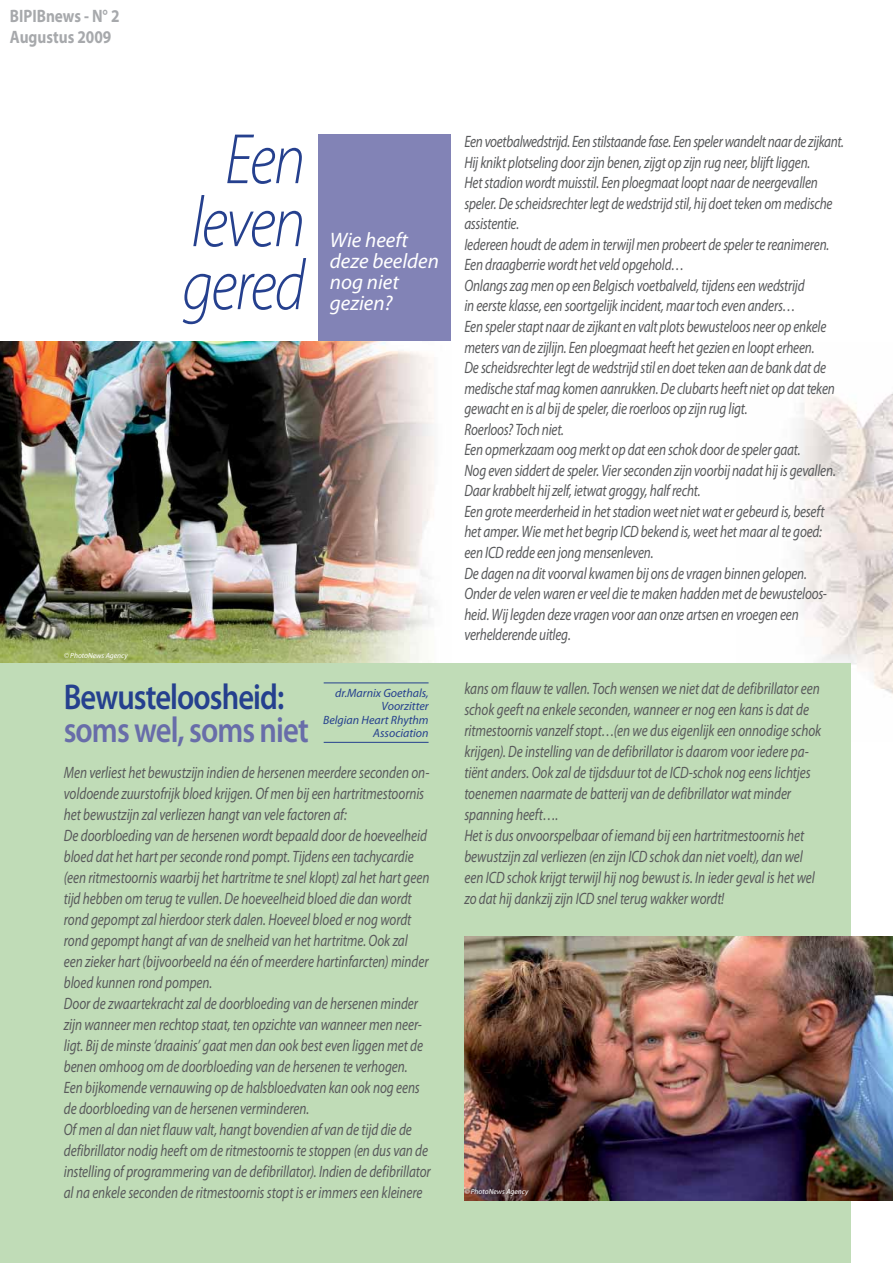
<style>
.page{position:relative;width:893px;height:1263px;background:#fff}
.page>*{position:absolute;margin:0;border:0;box-sizing:border-box;transform-origin:0 0}
.t1{font:italic 300 72px/63px "Myriad Pro";letter-spacing:-.03em;color:#25408e;text-align:center;scale:.85 1}
.t2{font:600 36px "Myriad Pro";letter-spacing:-.03em;color:#25408e;scale:.85 1}
.t3{font:600 36px "Myriad Pro";letter-spacing:-.03em;color:#686da9;scale:.85 1}
.t4{font:italic 21px/21px "Myriad Pro";color:#fff}
.t5{font:700 18px/21px "Myriad Pro";color:#a7a9ac;scale:.85 1}
.t6{font:italic 16.5px/21px "Myriad Pro";letter-spacing:-.01em;color:#58595b;scale:.8 1}
.t7{font:italic 12px/13.5px "Myriad Pro";color:#25408e;text-align:right}
.t8{font:italic 7.5px "Myriad Pro";color:#fff}
</style>
<div class="page">
<img style="left:794px;top:385px;width:98px;height:356px">
<div style="left:319px;top:135px;width:132px;height:215px;background:#8283b6"></div>
<img style="left:0;top:342px;width:451px;height:321px">
<div style="left:0;top:663px;width:850px;height:600px;background:#c0dcb7"></div>
<img style="left:464px;top:936px;width:428px;height:264px">
<hr style="left:324px;top:683px;width:105px;height:1px;background:#25408e">
<hr style="left:324px;top:742px;width:105px;height:1px;background:#25408e">
<p class="t5" style="left:10px;top:7px;width:131px">BIPIBnews - N° 2<br>Augustus 2009</p>
<h1 class="t1" style="left:182px;top:134px;width:146px">Een leven gered</h1>
<p class="t4" style="left:330px;top:231px;width:111px">Wie heeft deze beelden nog niet gezien?</p>
<p class="t8" style="left:64px;top:653px;width:66px">© PhotoNews Agency</p>
<h2 class="t2" style="left:64px;top:683px;width:261px">Bewusteloosheid:</h2>
<h2 class="t3" style="left:64px;top:716px;width:290px">soms wel, soms niet</h2>
<p class="t7" style="left:323px;top:687px;width:107px">dr.Marnix Goethals,<br>Voorzitter<br>Belgian Heart Rhythm<br>Association</p>
<p class="t6" style="left:64px;top:763px;width:460px">Men verliest het bewustzijn indien de hersenen meerdere seconden on&shy;voldoende zuurstofrijk bloed krijgen. Of men bij een hartritmestoornis het bewustzijn zal verliezen hangt van vele factoren af:<br>De doorbloeding van de hersenen wordt bepaald door de hoeveelheid bloed dat het hart per seconde rond pompt. Tijdens een tachycardie (een ritmestoornis waarbij het hartritme te snel klopt) zal het hart geen tijd hebben om terug te vullen. De hoeveelheid bloed die dan wordt rond gepompt zal hierdoor sterk dalen. Hoeveel bloed er nog wordt rond gepompt hangt af van de snelheid van het hartritme. Ook zal een zieker hart (bijvoorbeeld na één of meerdere hartinfarcten) minder bloed kunnen rond pompen.<br>Door de zwaartekracht zal de doorbloeding van de hersenen minder zijn wanneer men rechtop staat, ten opzichte van wanneer men neer&shy;ligt. Bij de minste ‘draainis’ gaat men dan ook best even liggen met de benen omhoog om de doorbloeding van de hersenen te verhogen.<br>Een bijkomende vernauwing op de halsbloedvaten kan ook nog eens de doorbloeding van de hersenen verminderen.<br>Of men al dan niet flauw valt, hangt bovendien af van de tijd die de defibrillator nodig heeft om de ritmestoornis te stoppen (en dus van de instelling of programmering van de defibrillator). Indien de defibrillator al na enkele seconden de ritmestoornis stopt is er immers een kleinere</p>
<p class="t6" style="left:464px;top:133px;width:476px;line-height:20.5px">Een voetbalwedstrijd. Een stilstaande fase. Een speler wandelt naar de zijkant.<br>Hij knikt plotseling door zijn benen, zijgt op zijn rug neer, blijft liggen.<br>Het stadion wordt muisstil. Een ploegmaat loopt naar de neergevallen speler. De scheidsrechter legt de wedstrijd stil, hij doet teken om medische assistentie.<br>Iedereen houdt de adem in terwijl men probeert de speler te reanimeren.<br>Een draagberrie wordt het veld opgehold…<br>Onlangs zag men op een Belgisch voetbalveld, tijdens een wedstrijd<br>in eerste klasse, een soortgelijk incident, maar toch even anders…<br>Een speler stapt naar de zijkant en valt plots bewusteloos neer op enkele meters van de zijlijn. Een ploegmaat heeft het gezien en loopt erheen.<br>De scheidsrechter legt de wedstrijd stil en doet teken aan de bank dat de medische staf mag komen aanrukken. De clubarts heeft niet op dat teken gewacht en is al bij de speler, die roerloos op zijn rug ligt.<br>Roerloos? Toch niet.<br>Een opmerkzaam oog merkt op dat een schok door de speler gaat.<br>Nog even siddert de speler. Vier seconden zijn voorbij nadat hij is gevallen.<br>Daar krabbelt hij zelf, ietwat groggy, half recht.<br>Een grote meerderheid in het stadion weet niet wat er gebeurd is, beseft het amper. Wie met het begrip ICD bekend is, weet het maar al te goed: een ICD redde een jong mensenleven.<br>De dagen na dit voorval kwamen bij ons de vragen binnen gelopen.<br>Onder de velen waren er veel die te maken hadden met de bewusteloos&shy;heid. Wij legden deze vragen voor aan onze artsen en vroegen een verhelderende uitleg.</p>
<p class="t6" style="left:464px;top:679px;width:448px">kans om flauw te vallen. Toch wensen we niet dat de defibrillator een schok geeft na enkele seconden, wanneer er nog een kans is dat de ritmestoornis vanzelf stopt…(en we dus eigenlijk een onnodige schok krijgen). De instelling van de defibrillator is daarom voor iedere pa&shy;tiënt anders. Ook zal de tijdsduur tot de ICD-schok nog eens lichtjes toenemen naarmate de batterij van de defibrillator wat minder spanning heeft….<br>Het is dus onvoorspelbaar of iemand bij een hartritmestoornis het bewustzijn zal verliezen (en zijn ICD schok dan niet voelt), dan wel een ICD schok krijgt terwijl hij nog bewust is. In ieder geval is het wel zo dat hij dankzij zijn ICD snel terug wakker wordt!</p>
<p class="t8" style="left:464px;top:1188px;width:66px">© PhotoNews Agency</p>
</div>
